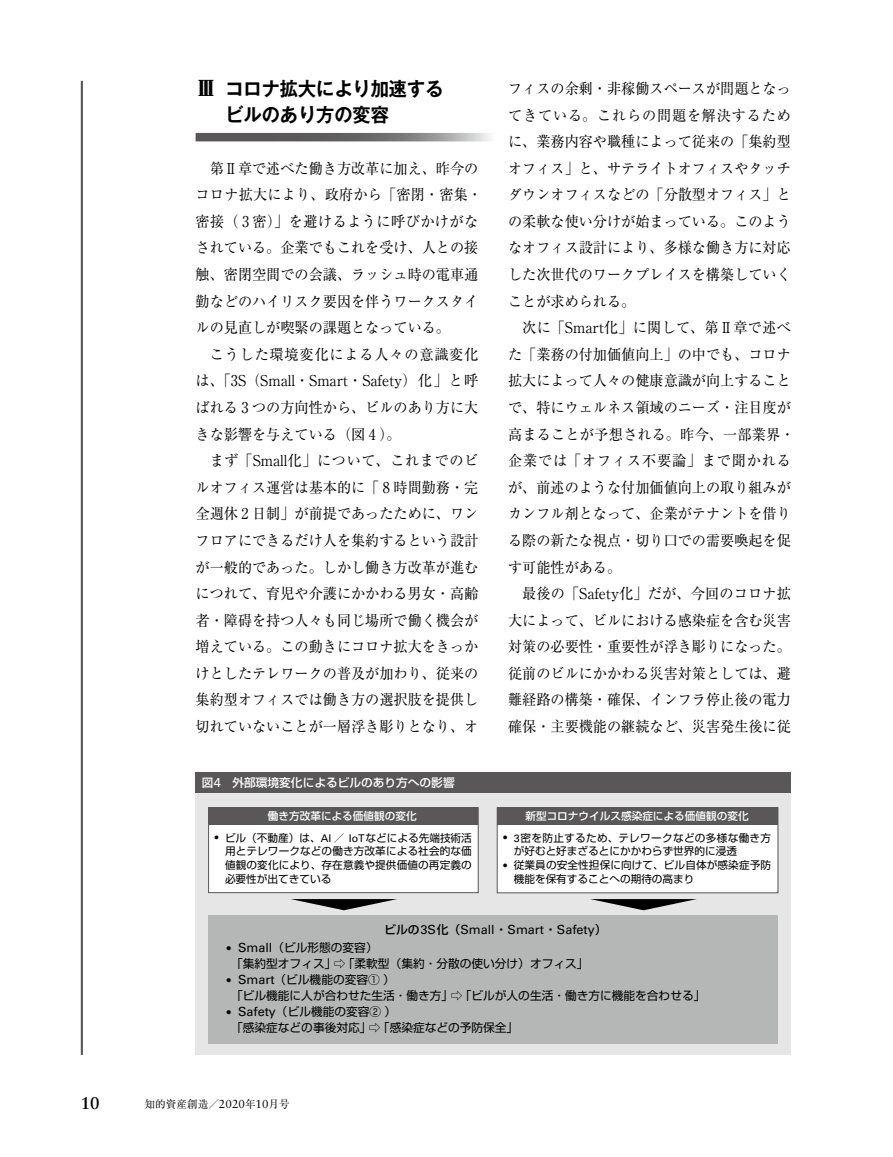
<style>
.page{position:relative;width:893px;height:1157px;background:#fff}
.page>*{position:absolute;margin:0;border:0;box-sizing:border-box;transform-origin:0 0}
.t1{font:700 19.2px/26.5px "Gothic MB101 Pro De";color:#000;scale:.95 1}
.t2{font:700 16.95px "Sabon LT Std";color:#000}
.t3{font:14.85px/26.5px "Ryumin Pro";color:#000;text-align:justify;scale:.95 1}
.t4{font:12.6px "Univers LT Std";color:#000}
.t5{font:11.7px/15.9px "Shin Go Pro";color:#000}
.t6{font:500 11.7px "Shin Go Pro";color:#fff}
.t7{font:10.65px/13.8px "Shin Go Pro";letter-spacing:.01em;color:#000}
.t8{font:500 10.65px "Shin Go Pro";color:#fff}
.t9{font:10.65px "Ryumin Pro";color:#000}
.s1{font-family:"Ryumin Pro";font-weight:900;font-size:21.3px}
.s2{font-family:"Univers LT Std";font-weight:400;font-size:12.9px}
.s3{font-family:"Univers LT Std"}
.s4{font-family:"Shin Go Pro";font-weight:500;font-size:11.7px}
.s5{font-family:"Univers LT Std";font-size:12.6px}
.s6{font-family:"Sabon LT Std";font-size:11.7px}
</style>
<div class="page">
<hr style="left:81px;top:81px;width:2px;height:973px;background:#595757">
<svg style="left:196px;top:133px;width:294px;height:8px;background:#767575"></svg>
<div style="left:196px;top:772px;width:595px;height:21px;background:#595757"></div>
<div style="left:196px;top:793px;width:595px;height:261px;background:#e6e6e6"></div>
<div style="left:209px;top:807px;width:269px;height:85px;background:#fff"></div>
<div style="left:497px;top:807px;width:281px;height:85px;background:#fff"></div>
<div style="left:209px;top:915px;width:569px;height:128px;background:#b5b6b6"></div>
<svg style="left:590px;top:899px;width:107px;height:11px"></svg>
<svg style="left:291px;top:899px;width:106px;height:11px"></svg>
<div style="left:209px;top:807px;width:269px;height:17px;background:#595757"></div>
<div style="left:497px;top:807px;width:281px;height:17px;background:#595757"></div>
<div style="left:208px;top:807px;width:271px;height:86px;border:1px solid #595757"></div>
<div style="left:497px;top:807px;width:281px;height:86px;border:1px solid #595757"></div>
<p class="t1" style="left:225px;top:73px;width:231px;text-indent:-30px"><span class="s1">Ⅲ</span> コロナ拡大により加速するビルのあり方の変容</p>
<p class="t3" style="left:196px;top:154px;width:303px;text-align:left;text-indent:14px">第Ⅱ章で述べた働き方改革に加え、昨今のコロナ拡大により、政府から「密閉・密集・密接（ 3 密）」を避けるように呼びかけがなされている。企業でもこれを受け、人との接触、密閉空間での会議、ラッシュ時の電車通勤などのハイリスク要因を伴うワークスタイルの見直しが喫緊の課題となっている。</p>
<p class="t3" style="left:196px;top:340px;width:299px;text-indent:14px">こうした環境変化による人々の意識変化は、「3S（Small・Smart・Safety）化」と呼ばれる 3 つの方向性から、ビルのあり方に大きな影響を与えている（図 4 ）。</p>
<p class="t3" style="left:196px;top:446px;width:299px;text-indent:14px">まず「Small化」について、これまでのビルオフィス運営は基本的に「 8 時間勤務・完全週休 2 日制」が前提であったために、ワンフロアにできるだけ人を集約するという設計が一般的であった。しかし働き方改革が進むにつれて、育児や介護にかかわる男女・高齢者・障碍を持つ人々も同じ場所で働く機会が増えている。この動きにコロナ拡大をきっかけとしたテレワークの普及が加わり、従来の集約型オフィスでは働き方の選択肢を提供し切れていないことが一層浮き彫りとなり、オ</p>
<p class="t6" style="left:202px;top:773px;width:254px">図<span class="s2">4</span>　外部環境変化によるビルのあり方への影響</p>
<p class="t3" style="left:508px;top:74px;width:299px">フィスの余剰・非稼働スペースが問題となってきている。これらの問題を解決するために、業務内容や職種によって従来の「集約型オフィス」と、サテライトオフィスやタッチダウンオフィスなどの「分散型オフィス」との柔軟な使い分けが始まっている。このようなオフィス設計により、多様な働き方に対応した次世代のワークプレイスを構築していくことが求められる。</p>
<p class="t3" style="left:508px;top:313px;width:303px;text-align:left;text-indent:14px">次に「Smart化」に関して、第Ⅱ章で述べた「業務の付加価値向上」の中でも、コロナ拡大によって人々の健康意識が向上することで、特にウェルネス領域のニーズ・注目度が高まることが予想される。昨今、一部業界・企業では「オフィス不要論」まで聞かれるが、前述のような付加価値向上の取り組みがカンフル剤となって、企業がテナントを借りる際の新たな視点・切り口での需要喚起を促す可能性がある。</p>
<p class="t3" style="left:508px;top:579px;width:299px;text-indent:14px">最後の「Safety化」だが、今回のコロナ拡大によって、ビルにおける感染症を含む災害対策の必要性・重要性が浮き彫りになった。従前のビルにかかわる災害対策としては、避難経路の構築・確保、インフラ停止後の電力確保・主要機能の継続など、災害発生後に従</p>
<p class="t8" style="left:268px;top:807px;width:150px">働き方改革による価値観の変化</p>
<p class="t8" style="left:525px;top:807px;width:225px">新型コロナウイルス感染症による価値観の変化</p>
<p class="t7" style="left:225px;top:829px;width:248px;text-align:justify;text-indent:-11px"><sup>●</sup> ビル（不動産）は、<span class="s3">AI</span> ／ <span class="s3">IoT</span>などによる先端技術活用とテレワークなどの働き方改革による社会的な価値観の変化により、存在意義や提供価値の再定義の必要性が出てきている</p>
<p class="t7" style="left:514px;top:829px;width:259px;text-indent:-11px"><sup>●</sup> <span class="s3">3</span>密を防止するため、テレワークなどの多様な働き方が好むと好まざるとにかかわらず世界的に浸透</p>
<p class="t7" style="left:514px;top:857px;width:259px;text-indent:-11px"><sup>●</sup> 従業員の安全性担保に向けて、ビル自体が感染症予防機能を保有することへの期待の高まり</p>
<p class="t4" style="left:385px;top:922px;width:223px"><span class="s4">ビルの</span>3S<span class="s4">化（</span>Small <span class="s4">・</span> Smart <span class="s4">・</span> Safety<span class="s4">）</span></p>
<p class="t5" style="left:231px;top:938px;width:359px;text-indent:-5px"><sup>●</sup> <span class="s5">Small</span>（ビル形態の変容）<br>「集約型オフィス」⇨「柔軟型（集約・分散の使い分け）オフィス」</p>
<p class="t5" style="left:231px;top:970px;width:476px;text-indent:-5px"><sup>●</sup> <span class="s5">Smart</span>（ビル機能の変容① ）<br>「ビル機能に人が合わせた生活・働き方」⇨「ビルが人の生活・働き方に機能を合わせる」</p>
<p class="t5" style="left:231px;top:1002px;width:289px;text-indent:-5px"><sup>●</sup> <span class="s5">Safety</span>（ビル機能の変容② ）<br>「感染症などの事後対応」⇨「感染症などの予防保全」</p>
<p class="t2" style="left:81px;top:1093px;width:20px">10</p>
<p class="t9" style="left:145px;top:1095px;width:147px">知的資産創造／<span class="s6">2020</span>年<span class="s6">10</span>月号</p>
</div>
